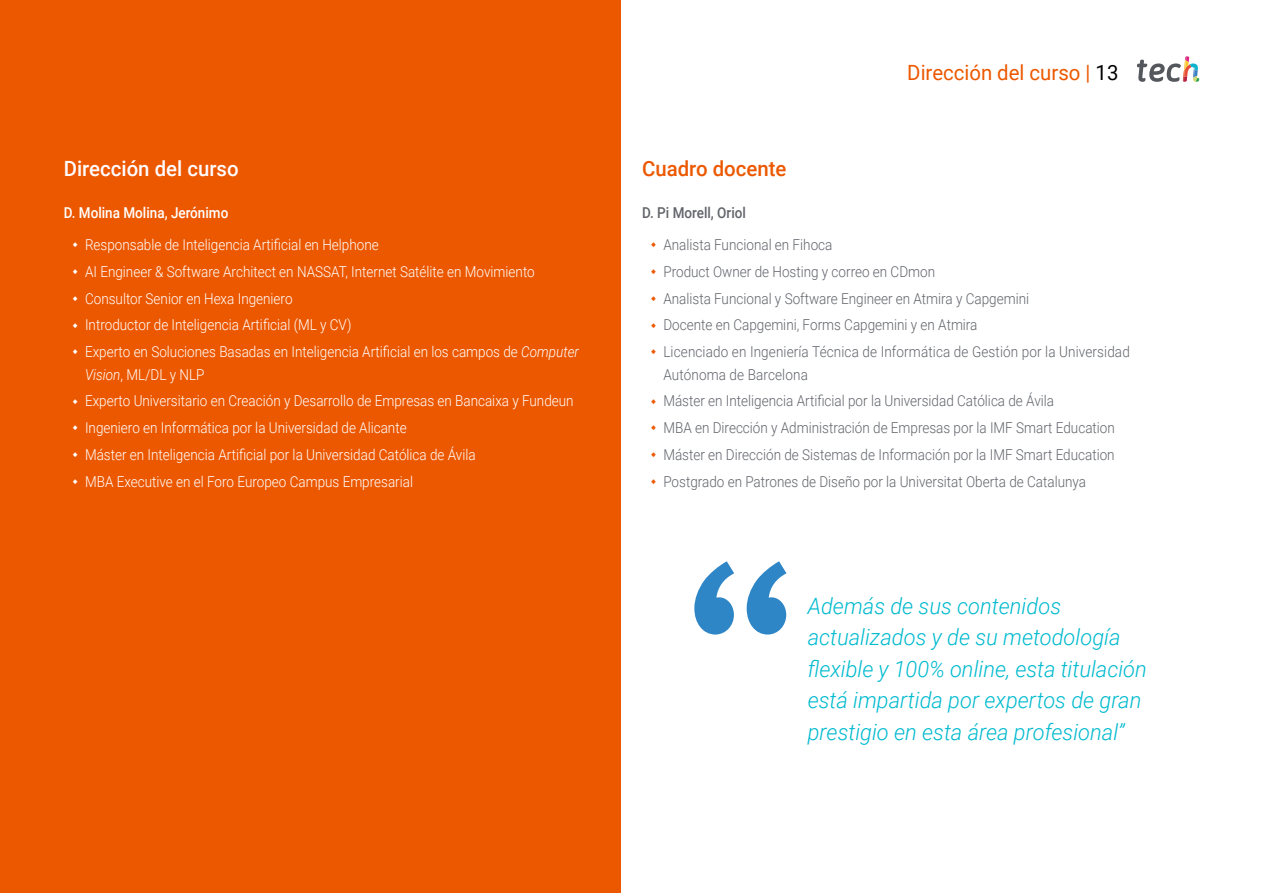
<style>
.page{position:relative;width:1263px;height:893px;background:#fff}
.page>*{position:absolute;margin:0;border:0;box-sizing:border-box;transform-origin:0 0}
.t1{font:italic 300 22.5px/31.5px "Roboto";color:#00bacf}
.t2{font:21px "Roboto";color:#ec5800}
.t3{font:500 21px "Roboto";color:#fffbff}
.t4{font:500 21px "Roboto";color:#ec5800}
.t5{font:300 15px/26.7px "Roboto";color:#fff;scale:.9 1}
.t6{font:300 15px/26.7px "Roboto";color:#61646a;scale:.9 1}
.t7{font:500 15px "Roboto";color:#fff;scale:.9 1}
.t8{font:500 15px "Roboto";color:#61646a;scale:.9 1}
.s1{color:#000}
.s2{font-style:italic}
</style>
<div class="page">
<div style="left:0;top:0;width:621px;height:893px;background:#ec5800"></div>
<svg style="left:1137px;top:56px;width:62px;height:26px"></svg>
<svg style="left:694px;top:561px;width:92px;height:73px"></svg>
<h2 class="t3" style="left:64px;top:154px;width:176px">Dirección del curso</h2>
<h2 class="t4" style="left:642px;top:154px;width:146px">Cuadro docente</h2>
<h2 class="t2" style="left:907px;top:57px;width:213px">Dirección del curso | <span class="s1">13</span></h2>
<p class="t7" style="left:64px;top:202px;width:184px">D. Molina Molina, Jerónimo</p>
<p class="t5" style="left:85px;top:231px;width:550px">Responsable de Inteligencia Artificial en Helphone<br>AI Engineer &amp; Software Architect en NASSAT, Internet Satélite en Movimiento Consultor Senior en Hexa Ingeniero<br>Introductor de Inteligencia Artificial (ML y CV)<br>Experto en Soluciones Basadas en Inteligencia Artificial en los campos de <span class="s2">Computer</span></p>
<p class="t5" style="left:85px;top:360px;width:544px"><span class="s2">Vision</span>, ML/DL y NLP<br>Experto Universitario en Creación y Desarrollo de Empresas en Bancaixa y Fundeun Ingeniero en Informática por la Universidad de Alicante<br>Máster en Inteligencia Artificial por la Universidad Católica de Ávila<br>MBA Executive en el Foro Europeo Campus Empresarial</p>
<p class="t8" style="left:642px;top:202px;width:117px">D. Pi Morell, Oriol</p>
<p class="t6" style="left:663px;top:231px;width:520px">Analista Funcional en Fihoca<br>Product Owner de Hosting y correo en CDmon<br>Analista Funcional y Software Engineer en Atmira y Capgemini<br>Docente en Capgemini, Forms Capgemini y en Atmira<br>Licenciado en Ingeniería Técnica de Informática de Gestión por la Universidad</p>
<p class="t6" style="left:663px;top:360px;width:503px">Autónoma de Barcelona<br>Máster en Inteligencia Artificial por la Universidad Católica de Ávila<br>MBA en Dirección y Administración de Empresas por la IMF Smart Education Máster en Dirección de Sistemas de Información por la IMF Smart Education Postgrado en Patrones de Diseño por la Universitat Oberta de Catalunya</p>
<h1 class="t1" style="left:808px;top:589px;width:341px">Además de sus contenidos actualizados y de su metodología flexible y 100% online, esta titulación está impartida por expertos de gran prestigio en esta área profesional”</h1>
</div>
